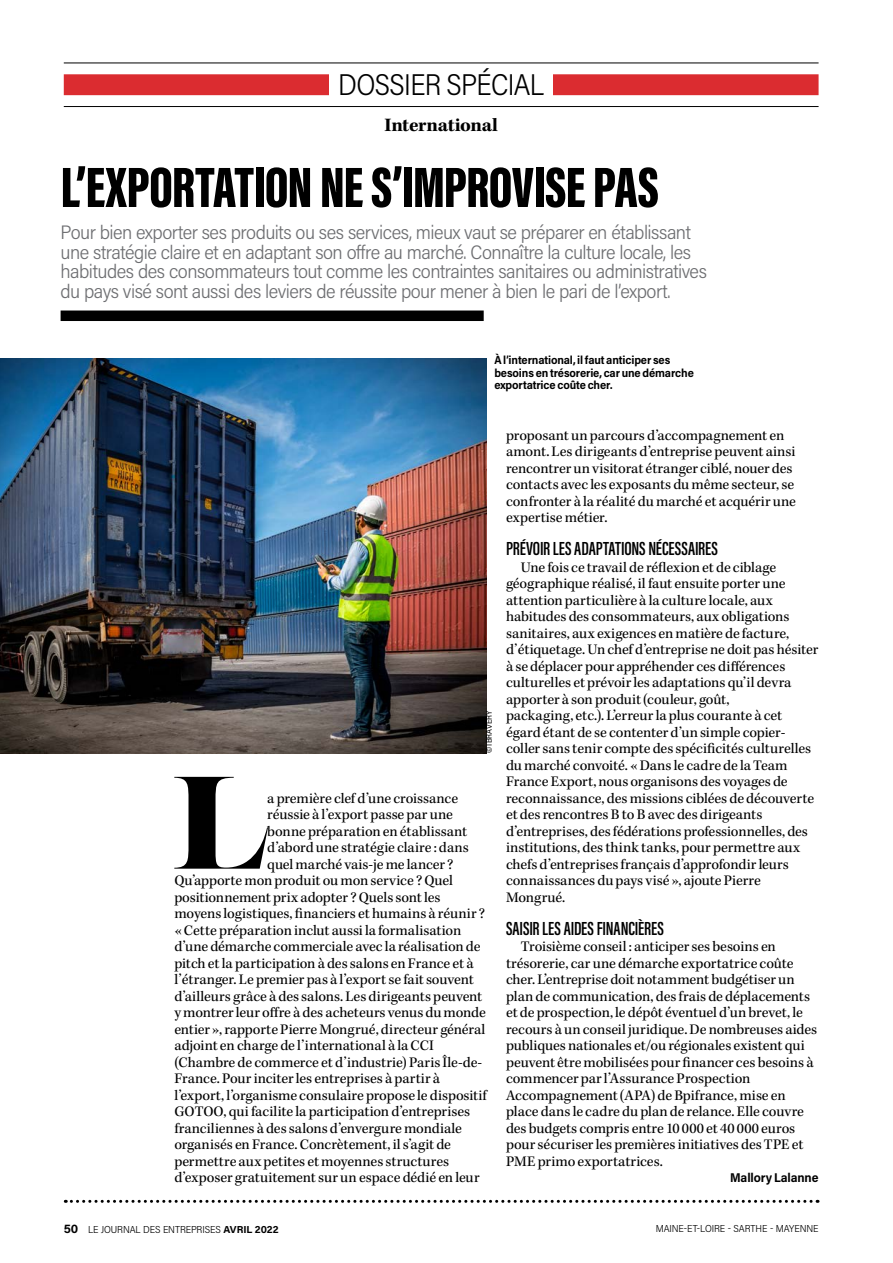
<style>
.page{position:relative;width:893px;height:1263px;background:#fff}
.page>*{position:absolute;margin:0;border:0;box-sizing:border-box;transform-origin:0 0}
.t1{font:131.1px "Lust";color:#000}
.t2{font:900 58.5px "Acumin Pro Extra Cond";letter-spacing:-.015em;color:#000}
.t3{font:300 30px "Acumin Pro Semi Cond";letter-spacing:-.025em;color:#000;scale:.95 1}
.t4{font:300 19.5px/19.5px "Acumin Pro Semi Cond";letter-spacing:-.025em;color:#6d6e71}
.t5{font:600 19.5px "Acumin Pro Extra Cond";letter-spacing:-.005em;color:#000}
.t6{font:700 19.5px "Kepler Std";letter-spacing:-.01em;color:#000}
.t7{font:15px/16.5px "Kepler Std";letter-spacing:-.005em;color:#000}
.t8{font:700 12.75px "Acumin Pro Semi Cond";letter-spacing:-.01em;color:#000}
.t9{font:700 11.7px/12.8px "Acumin Pro Semi Cond";letter-spacing:-.01em;color:#000}
.t10{font:300 10.2px "Acumin Pro Semi Cond";letter-spacing:-.005em;color:#000}
.t11{font:8.25px "Acumin Pro Semi Cond";color:#000}
.s1{font-family:"Acumin Pro";font-weight:700;font-size:12px}
.s2{font-family:"Acumin Pro";font-weight:700}
</style>
<div class="page">
<img style="left:0;top:359px;width:487px;height:394px">
<div style="left:61px;top:310px;width:423px;height:11px;background:#000"></div>
<svg style="left:65px;top:1200px;width:753px;height:3px"></svg>
<hr style="left:64px;top:63px;width:755px;height:1px;background:#000">
<div style="left:64px;top:74px;width:755px;height:21px;background:#db2c30"></div>
<hr style="left:64px;top:106px;width:755px;height:1px;background:#000">
<div style="left:330px;top:72px;width:223px;height:25px;background:#fff"></div>
<h3 class="t3" style="left:338px;top:64px;width:219px">DOSSIER SPÉCIAL</h3>
<h3 class="t6" style="left:384px;top:114px;width:115px">International</h3>
<h2 class="t2" style="left:61px;top:151px;width:600px">L’EXPORTATION NE S’IMPROVISE PAS</h2>
<p class="t4" style="left:61px;top:222px;width:648px">Pour bien exporter ses produits ou ses services, mieux vaut se préparer en établissant une stratégie claire et en adaptant son offre au marché. Connaître la culture locale, les habitudes des consommateurs tout comme les contraintes sanitaires ou administratives du pays visé sont aussi des leviers de réussite pour mener à bien le pari de l’export.</p>
<p class="t9" style="left:494px;top:353px;width:201px">À l’international, il faut anticiper ses besoins en trésorerie, car une démarche exportatrice coûte cher.</p>
<p class="t11" style="left:483px;top:753px;width:44px;rotate:-90deg">© IBRAVERY</p>
<h1 class="t1" style="left:174px;top:743px;width:96px">L</h1>
<p class="t7" style="left:267px;top:790px;width:192px">a première clef d’une croissance</p>
<p class="t7" style="left:267px;top:807px;width:187px">réussie à l’export passe par une</p>
<p class="t7" style="left:267px;top:823px;width:201px">bonne préparation en établissant</p>
<p class="t7" style="left:267px;top:840px;width:203px">d’abord une stratégie claire : dans</p>
<p class="t7" style="left:267px;top:856px;width:188px">quel marché vais-je me lancer ?</p>
<p class="t7" style="left:174px;top:873px;width:280px">Qu’apporte mon produit ou mon service ? Quel</p>
<p class="t7" style="left:174px;top:889px;width:268px">positionnement prix adopter ? Quels sont les</p>
<p class="t7" style="left:174px;top:906px;width:312px">moyens logistiques, financiers et humains à réunir ?</p>
<p class="t7" style="left:174px;top:922px;width:288px">« Cette préparation inclut aussi la formalisation</p>
<p class="t7" style="left:174px;top:939px;width:308px">d’une démarche commerciale avec la réalisation de</p>
<p class="t7" style="left:174px;top:955px;width:301px">pitch et la participation à des salons en France et à</p>
<p class="t7" style="left:174px;top:972px;width:301px">l’étranger. Le premier pas à l’export se fait souvent</p>
<p class="t7" style="left:174px;top:988px;width:310px">d’ailleurs grâce à des salons. Les dirigeants peuvent</p>
<p class="t7" style="left:174px;top:1005px;width:313px">y montrer leur offre à des acheteurs venus du monde</p>
<p class="t7" style="left:174px;top:1021px;width:313px">entier », rapporte Pierre Mongrué, directeur général</p>
<p class="t7" style="left:174px;top:1038px;width:261px">adjoint en charge de l’international à la CCI</p>
<p class="t7" style="left:174px;top:1054px;width:309px">(Chambre de commerce et d’industrie) Paris Île-de-</p>
<p class="t7" style="left:174px;top:1071px;width:267px">France. Pour inciter les entreprises à partir à</p>
<p class="t7" style="left:174px;top:1087px;width:314px">l’export, l’organisme consulaire propose le dispositif</p>
<p class="t7" style="left:174px;top:1104px;width:297px">GOTOO, qui facilite la participation d’entreprises</p>
<p class="t7" style="left:174px;top:1120px;width:289px">franciliennes à des salons d’envergure mondiale</p>
<p class="t7" style="left:174px;top:1137px;width:278px">organisés en France. Concrètement, il s’agit de</p>
<p class="t7" style="left:174px;top:1153px;width:276px">permettre aux petites et moyennes structures</p>
<p class="t7" style="left:174px;top:1170px;width:307px">d’exposer gratuitement sur un espace dédié en leur</p>
<p class="t7" style="left:506px;top:427px;width:292px">proposant un parcours d’accompagnement en amont. Les dirigeants d’entreprise peuvent ainsi rencontrer un visitorat étranger ciblé, nouer des contacts avec les exposants du même secteur, se confronter à la réalité du marché et acquérir une expertise métier.</p>
<h3 class="t5" style="left:506px;top:537px;width:213px">PRÉVOIR LES ADAPTATIONS NÉCESSAIRES</h3>
<p class="t7" style="left:506px;top:559px;width:314px;text-indent:15px">Une fois ce travail de réflexion et de ciblage géographique réalisé, il faut ensuite porter une attention particulière à la culture locale, aux habitudes des consommateurs, aux obligations sanitaires, aux exigences en matière de facture, d’étiquetage. Un chef d’entreprise ne doit pas hésiter à se déplacer pour appréhender ces différences culturelles et prévoir les adaptations qu’il devra apporter à son produit (couleur, goût,<br>packaging, etc.). L’erreur la plus courante à cet égard étant de se contenter d’un simple copier&shy;coller sans tenir compte des spécificités culturelles du marché convoité. « Dans le cadre de la Team France Export, nous organisons des voyages de reconnaissance, des missions ciblées de découverte et des rencontres B to B avec des dirigeants d’entreprises, des fédérations professionnelles, des institutions, des think tanks, pour permettre aux chefs d’entreprises français d’approfondir leurs connaissances du pays visé », ajoute Pierre Mongrué.</p>
<h3 class="t5" style="left:506px;top:916px;width:159px">SAISIR LES AIDES FINANCIÈRES</h3>
<p class="t7" style="left:506px;top:939px;width:313px;text-indent:15px">Troisième conseil : anticiper ses besoins en trésorerie, car une démarche exportatrice coûte cher. L’entreprise doit notamment budgétiser un plan de communication, des frais de déplacements et de prospection, le dépôt éventuel d’un brevet, le recours à un conseil juridique. De nombreuses aides publiques nationales et/ou régionales existent qui peuvent être mobilisées pour financer ces besoins à commencer par l’Assurance Prospection Accompagnement (APA) de Bpifrance, mise en place dans le cadre du plan de relance. Elle couvre des budgets compris entre 10 000 et 40 000 euros pour sécuriser les premières initiatives des TPE et PME primo exportatrices.</p>
<p class="t8" style="left:730px;top:1169px;width:90px">Mallory Lalanne</p>
<p class="t10" style="left:64px;top:1222px;width:216px"><span class="s1">50</span> LE JOURNAL DES ENTREPRISES <span class="s2">AVRIL 2022</span></p>
<p class="t10" style="left:656px;top:1221px;width:164px">MAINE-ET-LOIRE - SARTHE - MAYENNE</p>
</div>
